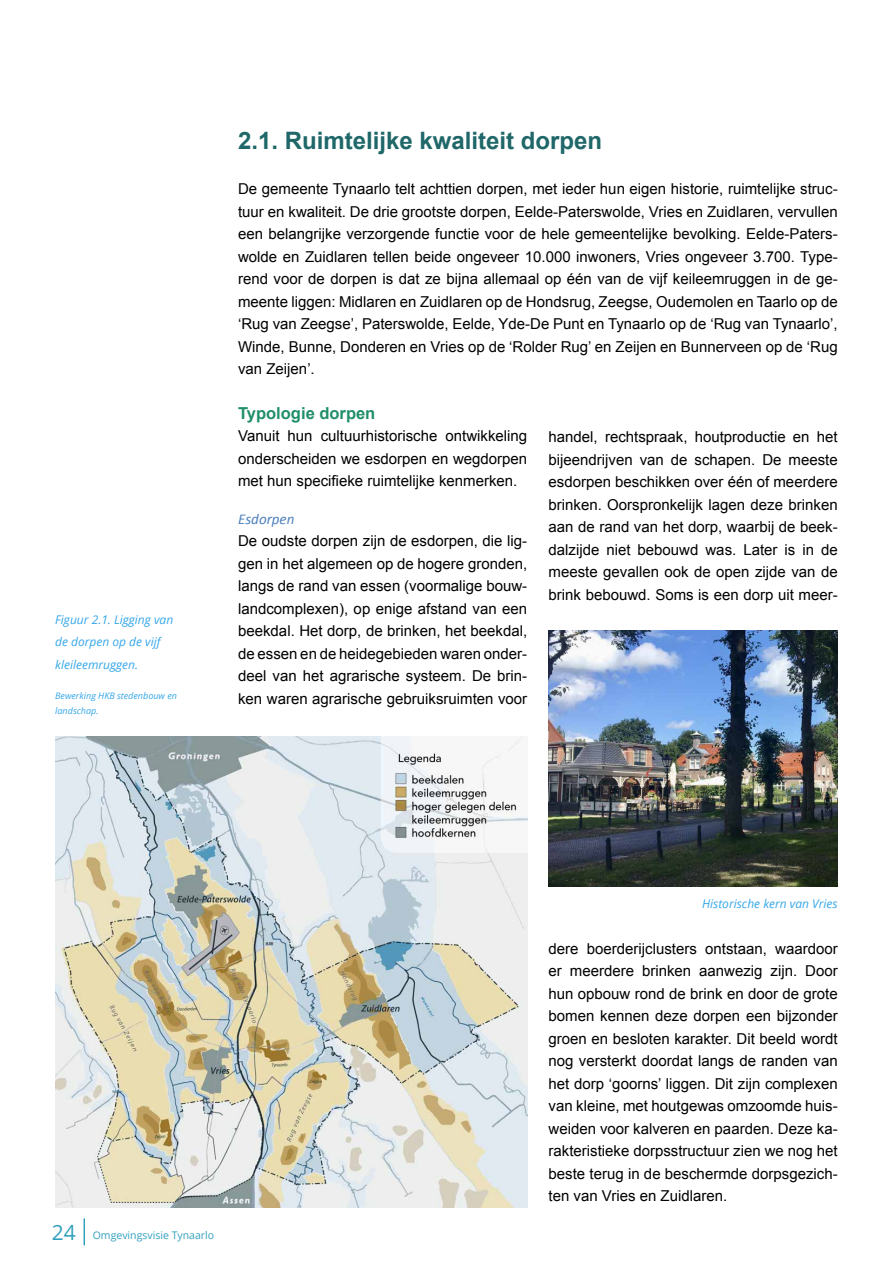
<style>
.page{position:relative;width:893px;height:1263px;background:#fff}
.page>*{position:absolute;margin:0;border:0;box-sizing:border-box;transform-origin:0 0}
.t1{font:700 24px "Arial";color:#1f6769}
.t2{font:700 16.5px "Arial";color:#208f6b}
.t3{font:15px/22.5px "Arial";color:#000;text-align:justify}
.t4{font:italic 15px "Calibri";color:#4f81bd}
.t5{font:italic 12px/22.5px "Open Sans";color:#36a7e9}
.t6{font:10.5px "Open Sans";color:#319fbd}
.t7{font:italic 9px/15px "Open Sans";color:#36a7e9}
.s1{font-size:21px}
</style>
<div class="page">
<svg style="left:84px;top:1218px;width:1px;height:27px"></svg>
<img style="left:55px;top:736px;width:472px;height:472px">
<img style="left:549px;top:630px;width:289px;height:256px">
<p class="t5" style="left:55px;top:608px;width:119px">Figuur 2.1. Ligging van de dorpen op de vijf kleileemruggen.</p>
<p class="t7" style="left:55px;top:688px;width:123px">Bewerking HKB stedenbouw en landschap.</p>
<h1 class="t1" style="left:238px;top:125px;width:366px">2.1. Ruimtelijke kwaliteit dorpen</h1>
<p class="t3" style="left:238px;top:178px;width:601px">De gemeente Tynaarlo telt achttien dorpen, met ieder hun eigen historie, ruimtelijke struc&shy;tuur en kwaliteit. De drie grootste dorpen, Eelde-Paterswolde, Vries en Zuidlaren, vervullen een belangrijke verzorgende functie voor de hele gemeentelijke bevolking. Eelde-Paters&shy;wolde en Zuidlaren tellen beide ongeveer 10.000 inwoners, Vries ongeveer 3.700. Type&shy;rend voor de dorpen is dat ze bijna allemaal op één van de vijf keileemruggen in de ge&shy;meente liggen: Midlaren en Zuidlaren op de Hondsrug, Zeegse, Oudemolen en Taarlo op de ‘Rug van Zeegse’, Paterswolde, Eelde, Yde-De Punt en Tynaarlo op de ‘Rug van Tynaarlo’, Winde, Bunne, Donderen en Vries op de ‘Rolder Rug’ en Zeijen en Bunnerveen op de ‘Rug van Zeijen’.</p>
<p class="t2" style="left:238px;top:402px;width:139px">Typologie dorpen</p>
<p class="t3" style="left:238px;top:425px;width:291px">Vanuit hun cultuurhistorische ontwikkeling onderscheiden we esdorpen en wegdorpen met hun specifieke ruimtelijke kenmerken.</p>
<p class="t4" style="left:238px;top:508px;width:58px">Esdorpen</p>
<p class="t3" style="left:238px;top:530px;width:291px">De oudste dorpen zijn de esdorpen, die lig&shy;gen in het algemeen op de hogere gronden, langs de rand van essen (voormalige bouw&shy;landcomplexen), op enige afstand van een beekdal. Het dorp, de brinken, het beekdal, de essen en de heidegebieden waren onder&shy;deel van het agrarische systeem. De brin&shy;ken waren agrarische gebruiksruimten voor</p>
<p class="t3" style="left:549px;top:426px;width:291px">handel, rechtspraak, houtproductie en het bijeendrijven van de schapen. De meeste esdorpen beschikken over één of meerdere brinken. Oorspronkelijk lagen deze brinken aan de rand van het dorp, waarbij de beek&shy;dalzijde niet bebouwd was. Later is in de meeste gevallen ook de open zijde van de brink bebouwd. Soms is een dorp uit meer-</p>
<p class="t6" style="left:52px;top:1228px;width:164px"><span class="s1">24</span> Omgevingsvisie Tynaarlo</p>
<p class="t5" style="left:702px;top:892px;width:137px">Historische kern van Vries</p>
<p class="t3" style="left:549px;top:937px;width:291px">dere boerderijclusters ontstaan, waardoor er meerdere brinken aanwezig zijn. Door hun opbouw rond de brink en door de grote bomen kennen deze dorpen een bijzonder groen en besloten karakter. Dit beeld wordt nog versterkt doordat langs de randen van het dorp ‘goorns’ liggen. Dit zijn complexen van kleine, met houtgewas omzoomde huis&shy;weiden voor kalveren en paarden. Deze ka&shy;rakteristieke dorpsstructuur zien we nog het beste terug in de beschermde dorpsgezich&shy;ten van Vries en Zuidlaren.</p>
</div>
